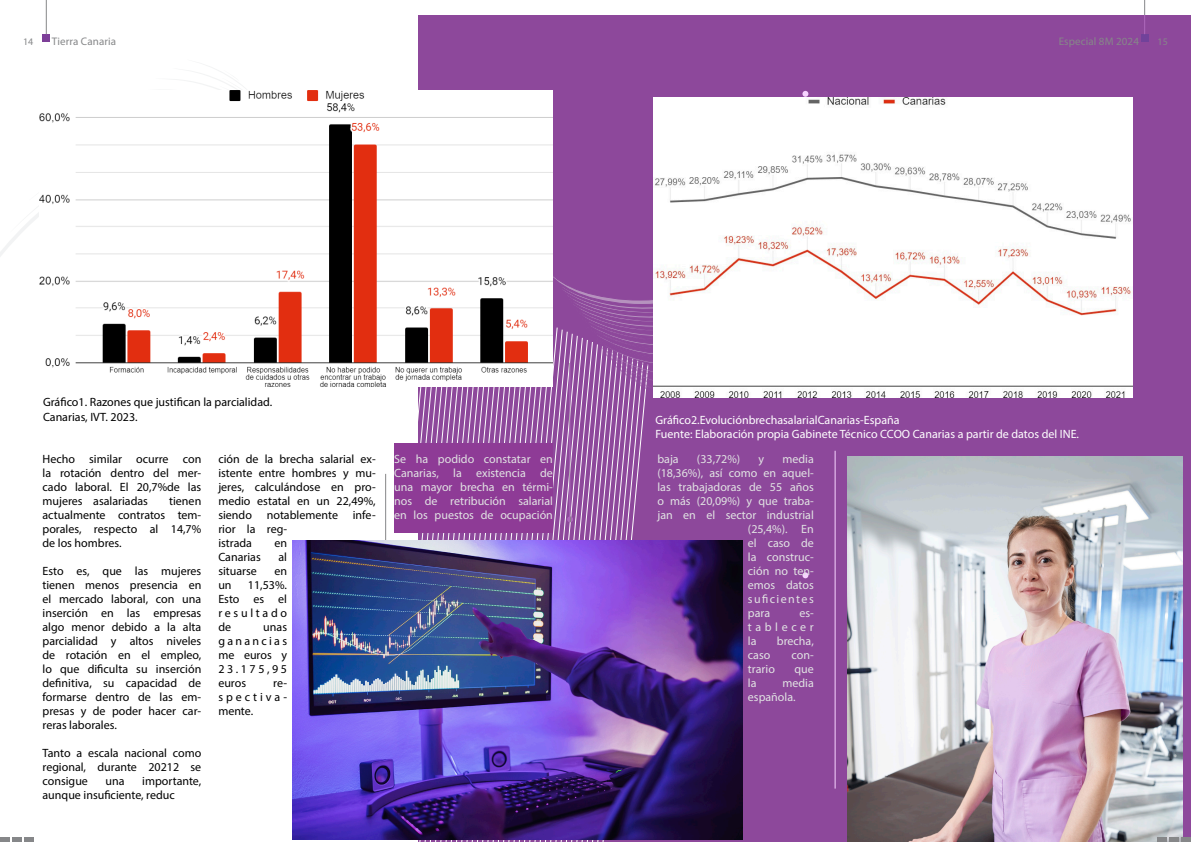
<style>
.page{position:relative;width:1191px;height:842px;background:#fff}
.page>*{position:absolute;margin:0;border:0;box-sizing:border-box;transform-origin:0 0}
.body_text__black{font:12px/14px "Myriad Pro";color:#000;text-align:justify}
.body_text__black-2{font:12px/14px "Myriad Pro";color:#e1e3e3;text-align:justify}
.quote__white{font:12px "Myriad Pro";color:#fff}
.quote__white-2{font:12px "Myriad Pro";color:#000}
.body_text__black-3{font:12px "Myriad Pro";letter-spacing:.12em;color:#e1e3e3}
.t1{font:11px "Myriad Pro";letter-spacing:.01em;color:#868789}
.t2{font:10px "Myriad Pro";color:#868789}
</style>
<div class="page">
<div style="left:418px;top:16px;width:773px;height:826px;background:#8d489b"></div>
<svg style="left:0;top:386px;width:646px;height:456px"></svg>
<svg style="left:535px;top:97px;width:522px;height:301px"></svg>
<img style="left:847px;top:457px;width:335px;height:385px">
<hr style="left:385px;top:474px;width:1px;height:296px;background:#868789">
<hr style="left:569px;top:363px;width:1px;height:154px;background:#868789">
<svg style="left:567px;top:516px;width:6px;height:6px"></svg>
<hr style="left:835px;top:451px;width:1px;height:337px;background:#e1e3e3">
<svg style="left:802px;top:91px;width:6px;height:6px"></svg>
<svg style="left:802px;top:572px;width:6px;height:6px"></svg>
<img style="left:293px;top:540px;width:449px;height:300px">
<img style="left:654px;top:97px;width:478px;height:300px">
<div style="left:1141px;top:34px;width:7px;height:7px;background:#71429a"></div>
<div style="left:43px;top:34px;width:7px;height:7px;background:#7d3f98"></div>
<hr style="left:1144px;top:0;width:1px;height:34px;background:#868789">
<hr style="left:46px;top:0;width:1px;height:34px;background:#868789">
<hr style="left:1181px;top:838px;width:10px;height:4px;background:#868789">
<hr style="left:0;top:838px;width:10px;height:4px;background:#868789">
<hr style="left:1169px;top:838px;width:10px;height:4px;background:#868789">
<hr style="left:12px;top:838px;width:10px;height:4px;background:#868789">
<svg style="left:1157px;top:838px;width:9px;height:4px"></svg>
<hr style="left:24px;top:838px;width:10px;height:4px;background:#868789">
<div style="left:394px;top:444px;width:159px;height:89px;background:#8e3b96"></div>
<img style="left:40px;top:91px;width:513px;height:295px">
<p class="t2" style="left:23px;top:35px;width:12px">14</p>
<p class="t1" style="left:52px;top:35px;width:66px">Tierra Canaria</p>
<p class="t1" style="left:1058px;top:35px;width:82px">Especial 8M 2024</p>
<p class="t2" style="left:1157px;top:35px;width:12px">15</p>
<p class="quote__white-2" style="left:43px;top:395px;width:231px">Gráfico1. Razones que justifican la parcialidad.</p>
<p class="quote__white-2" style="left:43px;top:409px;width:96px">Canarias, IVT. 2023.</p>
<p class="body_text__black" style="left:43px;top:452px;width:160px">Hecho similar ocurre con la rotación dentro del mer&shy;cado laboral. El 20,7%de las mujeres asalariadas</p>
<p class="body_text__black" style="left:218px;top:452px;width:159px;text-align:left">ción de la brecha salarial ex&shy;istente entre hombres y mu&shy;jeres, calculándose en pro&shy;medio estatal en un 22,49%, siendo notablemente infe&shy;rior la reg-<br>istrada</p>
<p class="body_text__black" style="left:43px;top:494px;width:160px;text-indent:127px">tienen actualmente contratos tem&shy;porales, respecto al 14,7% de los hombres.</p>
<p class="body_text__black" style="left:43px;top:564px;width:160px">Esto es, que las mujeres tienen menos presencia en el mercado laboral, con una inserción en las empresas algo menor debido a la alta parcialidad y altos niveles de rotación en el empleo, lo que dificulta su inserción definitiva, su capacidad de formarse dentro de las em&shy;presas y de poder hacer car&shy;reras laborales.</p>
<p class="body_text__black" style="left:43px;top:746px;width:160px">Tanto a escala nacional como regional, durante 20212 se consigue</p>
<p class="body_text__black" style="left:274px;top:536px;width:14px">en</p>
<p class="body_text__black" style="left:218px;top:550px;width:44px">Canarias</p>
<p class="body_text__black" style="left:278px;top:550px;width:10px">al</p>
<p class="body_text__black" style="left:218px;top:564px;width:40px">situarse</p>
<p class="body_text__black" style="left:274px;top:564px;width:14px">en</p>
<p class="body_text__black" style="left:218px;top:578px;width:15px">un</p>
<p class="body_text__black" style="left:218px;top:578px;width:70px;text-indent:30px">11,53%.<br>Esto es el resultado de</p>
<p class="body_text__black" style="left:218px;top:620px;width:70px;text-indent:45px">unas ganancias me euros y 23.175,95 euros</p>
<p class="body_text__black" style="left:218px;top:676px;width:70px;text-indent:55px">re&shy;spectiva&shy;mente.</p>
<p class="body_text__black" style="left:43px;top:774px;width:160px;text-indent:100px">importante, aunque insuficiente, reduc</p>
<p class="body_text__black" style="left:106px;top:774px;width:21px">una</p>
<p class="quote__white" style="left:655px;top:412px;width:245px">Gráfico2.EvoluciónbrechasalarialCanarias-España</p>
<p class="quote__white" style="left:655px;top:427px;width:425px">Fuente: Elaboración propia Gabinete Técnico CCOO Canarias a partir de datos del INE.</p>
<p class="body_text__black-2" style="left:394px;top:452px;width:160px">Se ha podido constatar en Canarias, la existencia de una mayor brecha en térmi&shy;nos de retribución salarial en los puestos de ocupación</p>
<p class="body_text__black-2" style="left:657px;top:452px;width:23px">baja</p>
<p class="body_text__black-2" style="left:697px;top:452px;width:45px">(33,72%)</p>
<p class="body_text__black-2" style="left:758px;top:452px;width:7px">y</p>
<p class="body_text__black-2" style="left:782px;top:452px;width:33px">media</p>
<p class="body_text__black-2" style="left:657px;top:466px;width:158px">(18,36%), así como en aquel-</p>
<p class="body_text__black-2" style="left:657px;top:480px;width:158px">las trabajadoras de 55 años</p>
<p class="body_text__black-2" style="left:657px;top:494px;width:158px">o más (20,09%) y que traba-</p>
<p class="body_text__black-2" style="left:657px;top:508px;width:158px">jan en el sector industrial</p>
<p class="body_text__black-2" style="left:748px;top:522px;width:67px">(25,4%). En</p>
<p class="body_text__black-2" style="left:748px;top:536px;width:67px">el caso de</p>
<p class="body_text__black-2" style="left:748px;top:550px;width:67px">la construc-</p>
<p class="body_text__black-2" style="left:748px;top:564px;width:67px">ción no ten-</p>
<p class="body_text__black-2" style="left:748px;top:578px;width:67px">emos datos</p>
<p class="body_text__black-3" style="left:748px;top:592px;width:67px">suficientes</p>
<p class="body_text__black-2" style="left:748px;top:606px;width:24px">para</p>
<p class="body_text__black-2" style="left:748px;top:606px;width:67px;text-indent:51px">es&shy;tablecer la</p>
<p class="body_text__black-2" style="left:777px;top:634px;width:38px">brecha,</p>
<p class="body_text__black-2" style="left:748px;top:648px;width:24px">caso</p>
<p class="body_text__black-2" style="left:791px;top:648px;width:24px">con-</p>
<p class="body_text__black-2" style="left:748px;top:662px;width:28px">trario</p>
<p class="body_text__black-2" style="left:794px;top:662px;width:21px">que</p>
<p class="body_text__black-2" style="left:748px;top:676px;width:10px">la</p>
<p class="body_text__black-2" style="left:748px;top:676px;width:67px;text-indent:35px">media española.</p>
</div>
